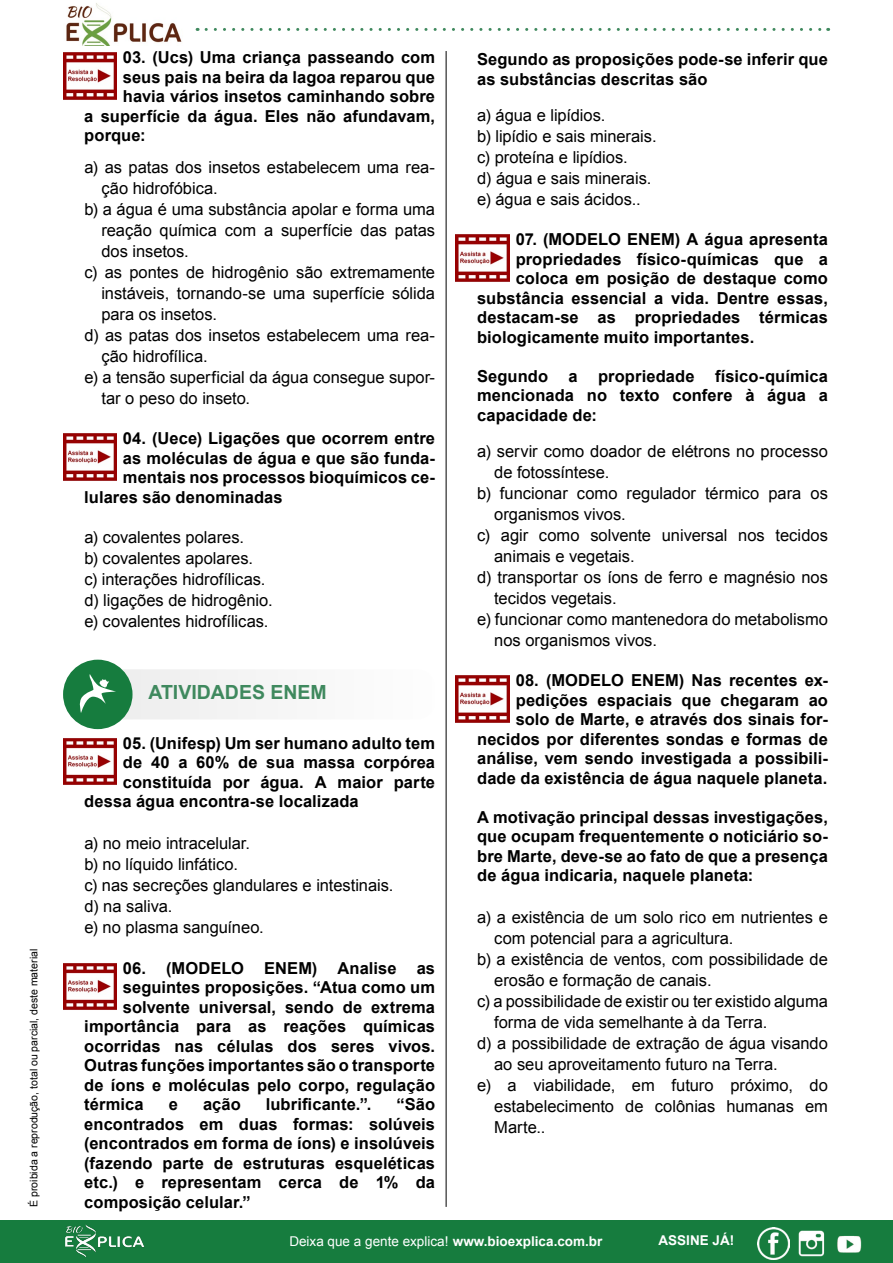
<style>
.page{position:relative;width:893px;height:1263px;background:#fff}
.page>*{position:absolute;margin:0;border:0;box-sizing:border-box;transform-origin:0 0}
.t1{font:700 19.5px "Arial";color:#3f895e}
.t2{font:700 16.5px/19.5px "Arial";letter-spacing:.005em;color:#000;text-align:justify}
.t3{font:16.5px/21px "Arial";color:#000}
.t4{font:13.5px "Arial";color:#fff}
.t5{font:700 13.5px "Arial";color:#fff}
.t6{font:10.5px "Arial";color:#000}
.s1{font-weight:700}
</style>
<div class="page">
<img style="left:66px;top:3px;width:116px;height:43px">
<div style="left:0;top:1220px;width:893px;height:43px;background:#167c3e"></div>
<img style="left:758px;top:1227px;width:32px;height:32px">
<img style="left:798px;top:1230px;width:27px;height:27px">
<img style="left:837px;top:1235px;width:25px;height:18px">
<svg style="left:206px;top:28px;width:623px;height:3px"></svg>
<img style="left:65px;top:1224px;width:80px;height:32px">
<hr style="left:446px;top:51px;width:1px;height:1156px;background:#000">
<img style="left:63px;top:52px;width:53px;height:48px">
<img style="left:63px;top:433px;width:53px;height:48px">
<div style="left:95px;top:669px;width:340px;height:50px;background:#f6f6f6;border-radius:18px"></div>
<div style="left:63px;top:660px;width:70px;height:69px;background:#167c3e;border-radius:50%"></div>
<svg style="left:79px;top:674px;width:37px;height:39px"></svg>
<img style="left:63px;top:738px;width:53px;height:47px">
<img style="left:63px;top:963px;width:53px;height:47px">
<img style="left:456px;top:234px;width:53px;height:48px">
<img style="left:456px;top:675px;width:53px;height:48px">
<p class="t6" style="left:27px;top:1207px;width:259px;rotate:-90deg">É proibida a reprodução, total ou parcial, deste material</p>
<p class="t2" style="left:123px;top:48px;width:314px">03. (Ucs) Uma criança passeando com</p>
<p class="t2" style="left:123px;top:67px;width:314px">seus pais na beira da lagoa reparou que</p>
<p class="t2" style="left:123px;top:87px;width:314px">havia vários insetos caminhando sobre</p>
<p class="t2" style="left:84px;top:106px;width:352px">a superfície da água. Eles não afundavam,</p>
<p class="t2" style="left:84px;top:126px;width:63px">porque:</p>
<p class="t3" style="left:84px;top:156px;width:352px">a) as patas dos insetos estabelecem uma rea-</p>
<p class="t3" style="left:101px;top:177px;width:118px">ção hidrofóbica.</p>
<p class="t3" style="left:84px;top:198px;width:352px">b) a água é uma substância apolar e forma uma</p>
<p class="t3" style="left:101px;top:219px;width:335px">reação química com a superfície das patas</p>
<p class="t3" style="left:101px;top:240px;width:89px">dos insetos.</p>
<p class="t3" style="left:84px;top:261px;width:352px">c) as pontes de hidrogênio são extremamente</p>
<p class="t3" style="left:101px;top:282px;width:335px">instáveis, tornando-se uma superfície sólida</p>
<p class="t3" style="left:101px;top:303px;width:117px">para os insetos.</p>
<p class="t3" style="left:84px;top:324px;width:352px">d) as patas dos insetos estabelecem uma rea-</p>
<p class="t3" style="left:101px;top:345px;width:108px">ção hidrofílica.</p>
<p class="t3" style="left:84px;top:366px;width:352px">e) a tensão superficial da água consegue supor-</p>
<p class="t3" style="left:101px;top:387px;width:150px">tar o peso do inseto.</p>
<p class="t2" style="left:123px;top:429px;width:314px">04. (Uece) Ligações que ocorrem entre</p>
<p class="t2" style="left:123px;top:448px;width:314px">as moléculas de água e que são funda-</p>
<p class="t2" style="left:123px;top:468px;width:314px">mentais nos processos bioquímicos ce-</p>
<p class="t2" style="left:84px;top:487px;width:200px">lulares são denominadas</p>
<p class="t3" style="left:84px;top:527px;width:190px">a) covalentes polares.<br>b) covalentes apolares.<br>c) interações hidrofílicas. d) ligações de hidrogênio. e) covalentes hidrofílicas.</p>
<p class="t1" style="left:148px;top:680px;width:180px">ATIVIDADES ENEM</p>
<p class="t2" style="left:123px;top:733px;width:314px">05. (Unifesp) Um ser humano adulto tem</p>
<p class="t2" style="left:123px;top:753px;width:314px">de 40 a 60% de sua massa corpórea</p>
<p class="t2" style="left:123px;top:772px;width:314px">constituída por água. A maior parte</p>
<p class="t2" style="left:84px;top:792px;width:276px">dessa água encontra-se localizada</p>
<p class="t3" style="left:84px;top:833px;width:311px">a) no meio intracelular.<br>b) no líquido linfático.<br>c) nas secreções glandulares e intestinais. d) na saliva.<br>e) no plasma sanguíneo.</p>
<p class="t2" style="left:123px;top:958px;width:314px">06. (MODELO ENEM) Analise as</p>
<p class="t2" style="left:123px;top:978px;width:314px">seguintes proposições. “Atua como um</p>
<p class="t2" style="left:123px;top:997px;width:314px">solvente universal, sendo de extrema</p>
<p class="t2" style="left:84px;top:1017px;width:352px">importância para as reações químicas</p>
<p class="t2" style="left:84px;top:1037px;width:352px">ocorridas nas células dos seres vivos.</p>
<p class="t2" style="left:84px;top:1056px;width:352px">Outras funções importantes são o transporte</p>
<p class="t2" style="left:84px;top:1076px;width:352px">de íons e moléculas pelo corpo, regulação</p>
<p class="t2" style="left:84px;top:1095px;width:61px">térmica</p>
<p class="t2" style="left:169px;top:1095px;width:11px">e</p>
<p class="t2" style="left:203px;top:1095px;width:39px">ação</p>
<p class="t2" style="left:266px;top:1095px;width:107px">lubrificante.”.</p>
<p class="t2" style="left:84px;top:1095px;width:352px;text-indent:312px">“São encontrados em duas formas: solúveis (encontrados em forma de íons) e insolúveis (fazendo parte de estruturas esqueléticas etc.) e representam cerca de 1% da composição celular.”</p>
<p class="t2" style="left:477px;top:50px;width:352px">Segundo as proposições pode-se inferir que as substâncias descritas são</p>
<p class="t3" style="left:477px;top:105px;width:181px">a) água e lipídios.<br>b) lipídio e sais minerais. c) proteína e lipídios.<br>d) água e sais minerais. e) água e sais ácidos..</p>
<p class="t2" style="left:516px;top:230px;width:314px">07. (MODELO ENEM) A água apresenta</p>
<p class="t2" style="left:516px;top:250px;width:314px">propriedades físico-químicas que a</p>
<p class="t2" style="left:516px;top:269px;width:314px">coloca em posição de destaque como</p>
<p class="t2" style="left:477px;top:289px;width:352px">substância essencial a vida. Dentre essas,</p>
<p class="t2" style="left:477px;top:308px;width:352px">destacam-se as propriedades térmicas</p>
<p class="t2" style="left:477px;top:328px;width:279px">biologicamente muito importantes.</p>
<p class="t2" style="left:477px;top:367px;width:352px">Segundo a propriedade físico-química mencionada no texto confere à água a capacidade de:</p>
<p class="t3" style="left:477px;top:441px;width:352px">a) servir como doador de elétrons no processo</p>
<p class="t3" style="left:494px;top:462px;width:117px">de fotossíntese.</p>
<p class="t3" style="left:477px;top:483px;width:352px">b) funcionar como regulador térmico para os</p>
<p class="t3" style="left:494px;top:504px;width:133px">organismos vivos.</p>
<p class="t3" style="left:477px;top:525px;width:352px">c) agir como solvente universal nos tecidos</p>
<p class="t3" style="left:494px;top:546px;width:142px">animais e vegetais.</p>
<p class="t3" style="left:477px;top:567px;width:352px">d) transportar os íons de ferro e magnésio nos</p>
<p class="t3" style="left:494px;top:588px;width:124px">tecidos vegetais.</p>
<p class="t3" style="left:477px;top:609px;width:352px">e) funcionar como mantenedora do metabolismo</p>
<p class="t3" style="left:494px;top:630px;width:164px">nos organismos vivos.</p>
<p class="t2" style="left:477px;top:671px;width:352px;text-align:right">08. (MODELO ENEM) Nas recentes ex&shy;pedições espaciais que chegaram ao<br>solo de Marte, e através dos sinais for&shy;necidos por diferentes sondas e formas de análise, vem sendo investigada a possibili&shy;dade da existência de água naquele planeta.</p>
<p class="t2" style="left:477px;top:808px;width:352px">A motivação principal dessas investigações, que ocupam frequentemente o noticiário so&shy;bre Marte, deve-se ao fato de que a presença de água indicaria, naquele planeta:</p>
<p class="t3" style="left:477px;top:907px;width:352px">a) a existência de um solo rico em nutrientes e</p>
<p class="t3" style="left:494px;top:928px;width:241px">com potencial para a agricultura.</p>
<p class="t3" style="left:477px;top:949px;width:352px">b) a existência de ventos, com possibilidade de</p>
<p class="t3" style="left:494px;top:970px;width:219px">erosão e formação de canais.</p>
<p class="t3" style="left:477px;top:991px;width:352px">c) a possibilidade de existir ou ter existido alguma</p>
<p class="t3" style="left:494px;top:1012px;width:275px">forma de vida semelhante à da Terra.</p>
<p class="t3" style="left:477px;top:1033px;width:352px">d) a possibilidade de extração de água visando</p>
<p class="t3" style="left:494px;top:1054px;width:285px">ao seu aproveitamento futuro na Terra.</p>
<p class="t3" style="left:477px;top:1075px;width:352px">e) a viabilidade, em futuro próximo, do</p>
<p class="t3" style="left:494px;top:1096px;width:335px">estabelecimento de colônias humanas em</p>
<p class="t3" style="left:494px;top:1117px;width:53px">Marte..</p>
<p class="t4" style="left:289px;top:1232px;width:315px">Deixa que a gente explica! <span class="s1">www.bioexplica.com.br</span></p>
<p class="t5" style="left:658px;top:1231px;width:77px">ASSINE JÁ!</p>
</div>
